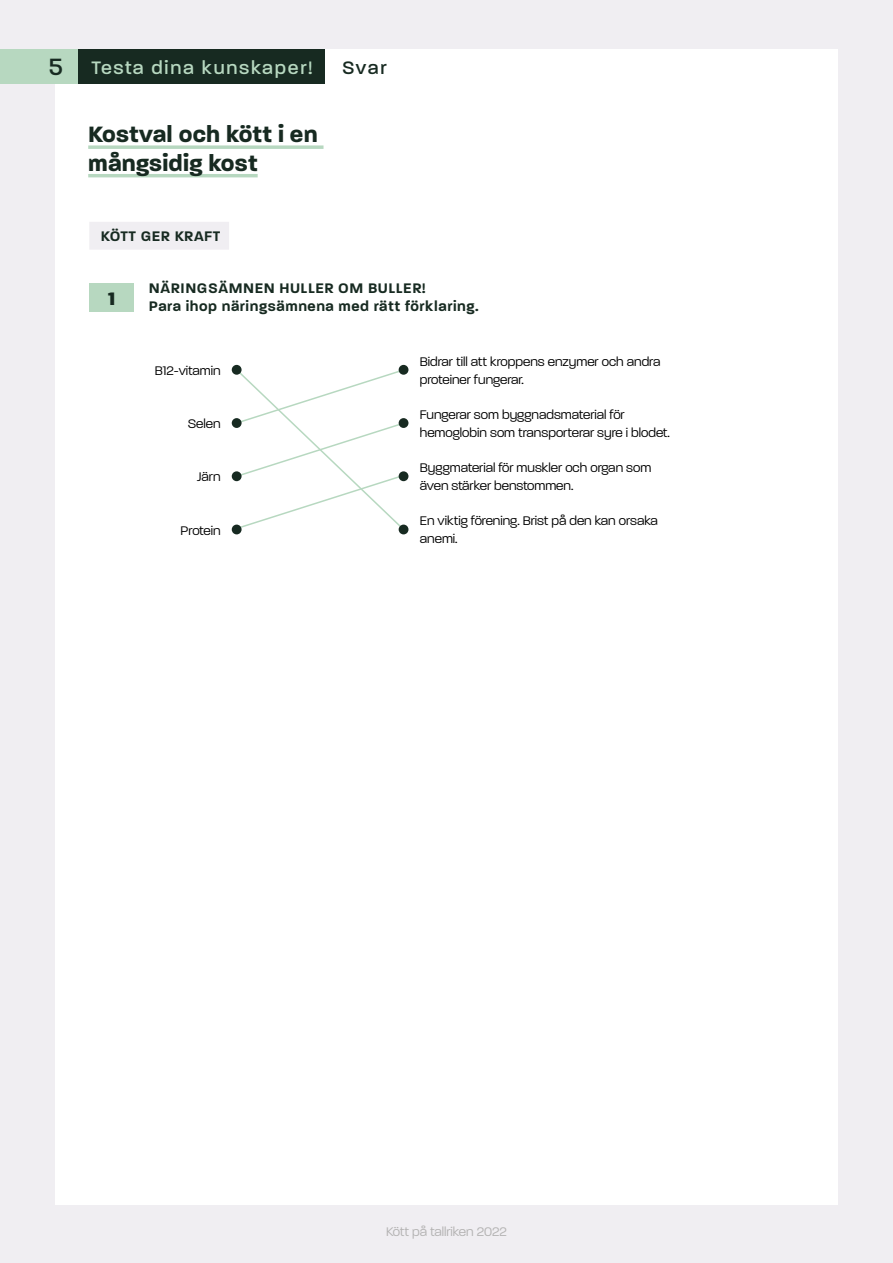
<style>
.page{position:relative;width:893px;height:1263px;background:#f0eef2}
.page>*{position:absolute;margin:0;border:0;box-sizing:border-box;transform-origin:0 0}
.h1_underline{font:700 24px/28.5px "Paralucent";letter-spacing:.01em;color:#172a21}
.t1{font:500 19.5px "Paralucent";letter-spacing:.09em;color:#b7d8c0}
.t2{font:500 19.5px "Paralucent";color:#172a21}
.Numero{font:800 19.5px "Paralucent";color:#172a21}
.t3{font:600 15px/18px "Paralucent";letter-spacing:.04em;color:#172a21}
.Leipis_liehu_gemena{font:300 13.5px/18px "Paralucent";color:#000}
.t4{font:300 13.5px "Paralucent";color:#b3b2b2}
.s1{font-size:25.5px;color:#172a21}
</style>
<div class="page">
<div style="left:55px;top:50px;width:783px;height:1155px;background:#fff"></div>
<div style="left:89px;top:222px;width:140px;height:28px;background:#f0eef2"></div>
<svg style="left:235px;top:368px;width:171px;height:164px"></svg>
<div style="left:399px;top:525px;width:9px;height:9px;background:#172a21;border-radius:50%"></div>
<div style="left:232px;top:525px;width:10px;height:9px;background:#172a21;border-radius:50%"></div>
<div style="left:399px;top:471px;width:9px;height:10px;background:#172a21;border-radius:50%"></div>
<div style="left:232px;top:471px;width:10px;height:10px;background:#172a21;border-radius:50%"></div>
<div style="left:399px;top:418px;width:9px;height:10px;background:#172a21;border-radius:50%"></div>
<div style="left:232px;top:418px;width:10px;height:10px;background:#172a21;border-radius:50%"></div>
<div style="left:399px;top:365px;width:9px;height:10px;background:#172a21;border-radius:50%"></div>
<div style="left:232px;top:365px;width:10px;height:10px;background:#172a21;border-radius:50%"></div>
<div style="left:89px;top:283px;width:45px;height:29px;background:#b7d8c0"></div>
<svg style="left:88px;top:145px;width:235px;height:4px"></svg>
<hr style="left:88px;top:174px;width:170px;height:3px;background:#b7d8c0">
<div style="left:0;top:50px;width:79px;height:34px;background:#b7d8c0"></div>
<div style="left:79px;top:50px;width:246px;height:34px;background:#172a21"></div>
<h2 class="t1" style="left:48px;top:56px;width:265px"><span class="s1">5</span> Testa dina kunskaper!</h2>
<h2 class="t2" style="left:342px;top:56px;width:46px">Svar</h2>
<p class="h1_underline" style="left:88px;top:120px;width:231px">Kostval och kött i en mångsidig kost</p>
<p class="t3" style="left:101px;top:227px;width:121px">KÖTT GER KRAFT</p>
<p class="Numero" style="left:108px;top:286px;width:9px">1</p>
<p class="t3" style="left:149px;top:279px;width:331px">NÄRINGSÄMNEN HULLER OM BULLER!<br>Para ihop näringsämnena med rätt förklaring.</p>
<p class="Leipis_liehu_gemena" style="left:155px;top:361px;width:67px">B12-vitamin</p>
<p class="Leipis_liehu_gemena" style="left:188px;top:415px;width:34px">Selen</p>
<p class="Leipis_liehu_gemena" style="left:197px;top:468px;width:25px">Järn</p>
<p class="Leipis_liehu_gemena" style="left:181px;top:521px;width:41px">Protein</p>
<p class="Leipis_liehu_gemena" style="left:420px;top:352px;width:242px">Bidrar till att kroppens enzymer och andra proteiner fungerar.</p>
<p class="Leipis_liehu_gemena" style="left:420px;top:405px;width:251px">Fungerar som byggnadsmaterial för hemoglobin som transporterar syre i blodet.</p>
<p class="Leipis_liehu_gemena" style="left:420px;top:458px;width:233px">Byggmaterial för muskler och organ som även stärker benstommen.</p>
<p class="Leipis_liehu_gemena" style="left:420px;top:511px;width:239px">En viktig förening. Brist på den kan orsaka anemi.</p>
<p class="t4" style="left:386px;top:1224px;width:122px">Kött på tallriken 2022</p>
</div>
